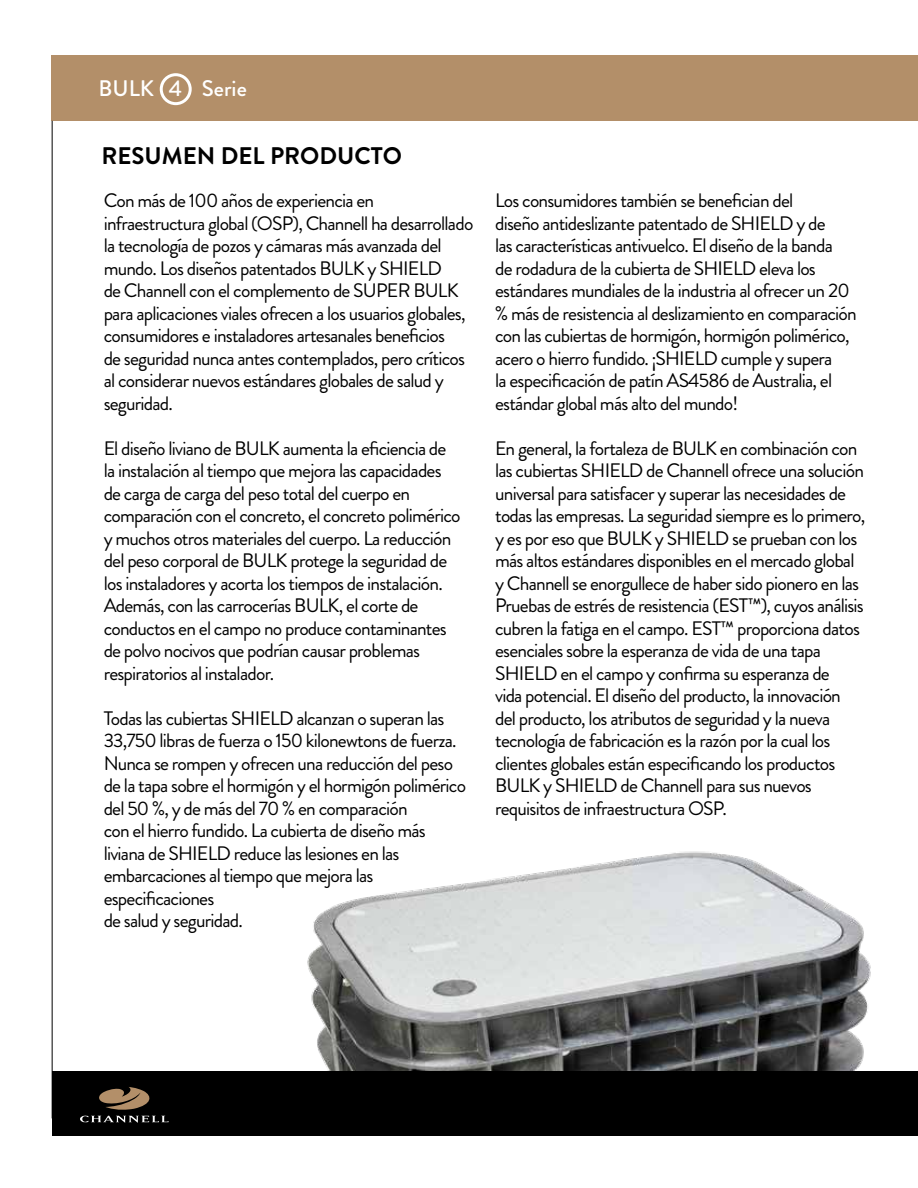
<style>
.page{position:relative;width:918px;height:1188px;background:#fff}
.page>*{position:absolute;margin:0;border:0;box-sizing:border-box;transform-origin:0 0}
.t1{font:700 24px "Brandon Grotesque";color:#000}
.t2{font:500 22.5px "Brandon Grotesque";color:#fff}
.t3{font:19.5px/22.5px "Brandon Grotesque";letter-spacing:-.04em;color:#000}
</style>
<div class="page">
<div style="left:52px;top:1071px;width:866px;height:65px;background:#000"></div>
<div style="left:52px;top:56px;width:866px;height:65px;background:#b38f69"></div>
<hr style="left:52px;top:121px;width:1px;height:997px;background:#000">
<svg style="left:80px;top:1087px;width:89px;height:36px"></svg>
<img style="left:307px;top:851px;width:564px;height:220px">
<div style="left:160px;top:73px;width:32px;height:32px;border:3px solid #fff;border-radius:50%"></div>
<p class="t2" style="left:99px;top:73px;width:150px">BULK 4 Serie</p>
<p class="t1" style="left:102px;top:139px;width:302px">RESUMEN DEL PRODUCTO</p>
<p class="t3" style="left:104px;top:189px;width:371px">Con más de 100 años de experiencia en infraestructura global (OSP), Channell ha desarrollado la tecnología de pozos y cámaras más avanzada del mundo. Los diseños patentados BULK y SHIELD<br>de Channell con el complemento de SUPER BULK para aplicaciones viales ofrecen a los usuarios globales, consumidores e instaladores artesanales beneficios<br>de seguridad nunca antes contemplados, pero críticos al considerar nuevos estándares globales de salud y seguridad.</p>
<p class="t3" style="left:104px;top:437px;width:359px">El diseño liviano de BULK aumenta la eficiencia de la instalación al tiempo que mejora las capacidades de carga de carga del peso total del cuerpo en comparación con el concreto, el concreto polimérico y muchos otros materiales del cuerpo. La reducción del peso corporal de BULK protege la seguridad de los instaladores y acorta los tiempos de instalación.<br>Además, con las carrocerías BULK, el corte de conductos en el campo no produce contaminantes de polvo nocivos que podrían causar problemas respiratorios al instalador.</p>
<p class="t3" style="left:104px;top:707px;width:364px">Todas las cubiertas SHIELD alcanzan o superan las 33,750 libras de fuerza o 150 kilonewtons de fuerza.<br>Nunca se rompen y ofrecen una reducción del peso de la tapa sobre el hormigón y el hormigón polimérico del 50 %, y de más del 70 % en comparación<br>con el hierro fundido. La cubierta de diseño más liviana de SHIELD reduce las lesiones en las embarcaciones al tiempo que mejora las especificaciones<br>de salud y seguridad.</p>
<p class="t3" style="left:495px;top:190px;width:363px">Los consumidores también se benefician del<br>diseño antideslizante patentado de SHIELD y de<br>las características antivuelco. El diseño de la banda<br>de rodadura de la cubierta de SHIELD eleva los estándares mundiales de la industria al ofrecer un 20 % más de resistencia al deslizamiento en comparación con las cubiertas de hormigón, hormigón polimérico, acero o hierro fundido. ¡SHIELD cumple y supera<br>la especificación de patín AS4586 de Australia, el estándar global más alto del mundo!</p>
<p class="t3" style="left:495px;top:437px;width:372px">En general, la fortaleza de BULK en combinación con las cubiertas SHIELD de Channell ofrece una solución universal para satisfacer y superar las necesidades de todas las empresas. La seguridad siempre es lo primero, y es por eso que BULK y SHIELD se prueban con los más altos estándares disponibles en el mercado global y Channell se enorgullece de haber sido pionero en las Pruebas de estrés de resistencia (EST™), cuyos análisis cubren la fatiga en el campo. EST™ proporciona datos esenciales sobre la esperanza de vida de una tapa SHIELD en el campo y confirma su esperanza de<br>vida potencial. El diseño del producto, la innovación del producto, los atributos de seguridad y la nueva tecnología de fabricación es la razón por la cual los clientes globales están especificando los productos BULK y SHIELD de Channell para sus nuevos requisitos de infraestructura OSP.</p>
</div>
